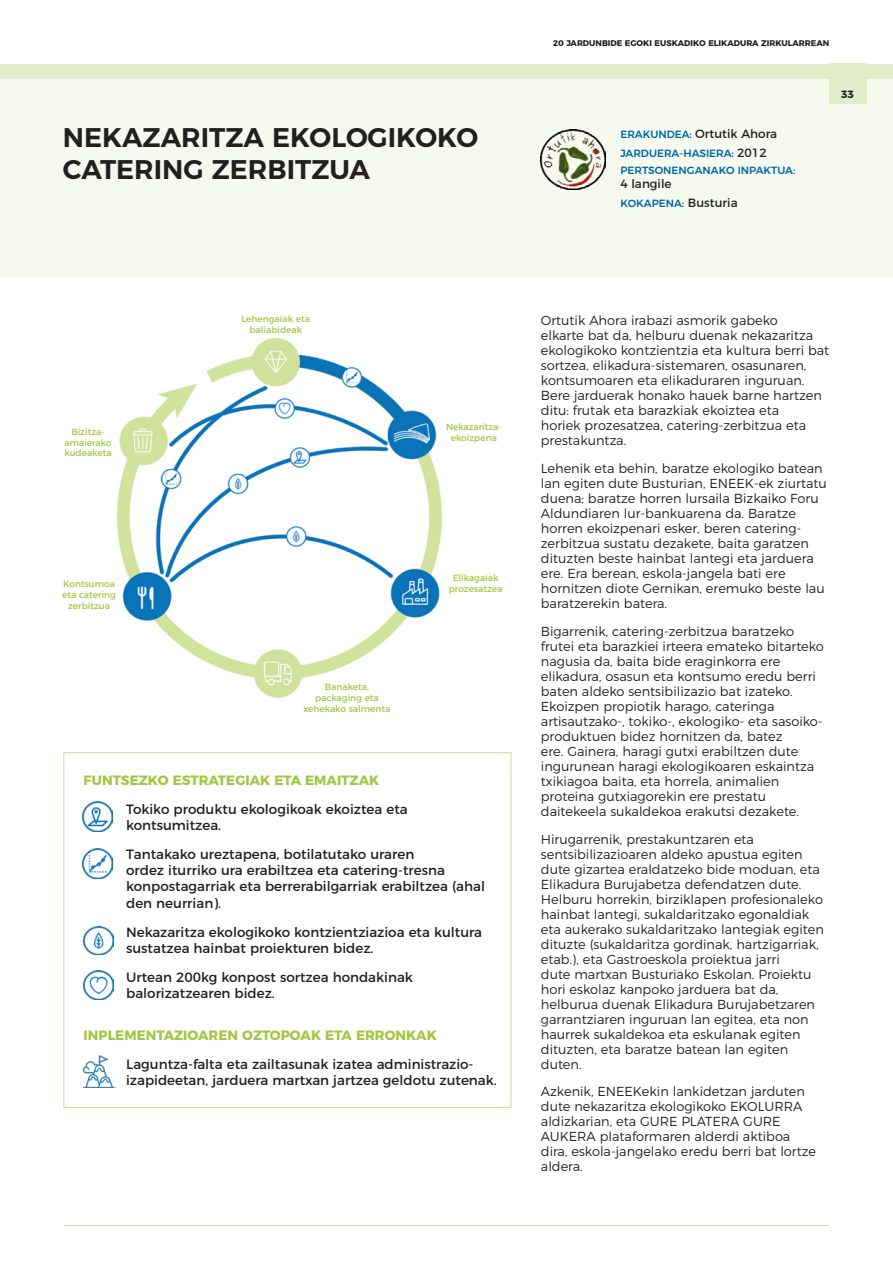
<style>
.page{position:relative;width:893px;height:1263px;background:#fff}
.page>*{position:absolute;margin:0;border:0;box-sizing:border-box;transform-origin:0 0}
.Titular{font:600 27px/31.5px "Montserrat";color:#231f20}
.Estrategia{font:13.5px/16.2px "Montserrat";color:#231f20}
.t1{font:700 13.5px "Montserrat";color:#a2c641}
.Texto_seguido{font:300 13.05px/15px "Montserrat";color:#231f20}
.Datos{font:12px "Montserrat";color:#231f20}
.Datos-2{font:500 10.5px "Montserrat";color:#0065a4}
.t2{font:700 10.5px "Montserrat";color:#231f20}
.Texto_grafico{font:9px/10.8px "Montserrat";color:#a2c641;text-align:center}
.t3{font:700 8.25px "Montserrat";color:#231f20}
.s1{font-weight:500;font-size:10.5px;color:#0065a4}
.s2{font-weight:400;font-size:12px;color:#231f20}
</style>
<div class="page">
<div style="left:0;top:79px;width:893px;height:198px;background:#f5f9ee"></div>
<div style="left:0;top:64px;width:893px;height:15px;background:#e2edc9"></div>
<div style="left:829px;top:64px;width:38px;height:40px;background:#e2edc9"></div>
<hr style="left:64px;top:1225px;width:765px;height:1px;background:#c9df98">
<div style="left:63px;top:752px;width:448px;height:356px;border:1px solid #c9df98"></div>
<img style="left:116px;top:337px;width:390px;height:361px">
<img style="left:82px;top:801px;width:30px;height:30px">
<img style="left:82px;top:848px;width:30px;height:30px">
<img style="left:83px;top:1055px;width:31px;height:32px">
<img style="left:541px;top:130px;width:64px;height:60px">
<img style="left:84px;top:926px;width:30px;height:29px">
<img style="left:84px;top:971px;width:30px;height:28px">
<p class="Titular" style="left:63px;top:120px;width:417px">NEKAZARITZA EKOLOGIKOKO<br>CATERING ZERBITZUA</p>
<p class="t3" style="left:553px;top:37px;width:278px">20 JARDUNBIDE EGOKI EUSKADIKO ELIKADURA ZIRKULARREAN</p>
<p class="Datos" style="left:620px;top:124px;width:158px"><span class="s1">ERAKUNDEA:</span> Ortutik Ahora</p>
<p class="Datos-2" style="left:620px;top:145px;width:148px">JARDUERA-HASIERA: <span class="s2">2012</span></p>
<p class="Datos-2" style="left:620px;top:161px;width:177px">PERTSONENGANAKO INPAKTUA:</p>
<p class="Datos" style="left:620px;top:174px;width:53px">4 langile</p>
<p class="Datos-2" style="left:620px;top:194px;width:119px">KOKAPENA: <span class="s2">Busturia</span></p>
<p class="t2" style="left:841px;top:86px;width:14px">33</p>
<p class="Texto_grafico" style="left:64px;top:425px;width:49px">Bizitza&shy;amaierako kudeaketa</p>
<p class="Texto_grafico" style="left:62px;top:578px;width:55px">Kontsumoa eta catering zerbitzua</p>
<p class="Texto_grafico" style="left:241px;top:313px;width:70px">Lehengaiak eta baliabideak</p>
<p class="Texto_grafico" style="left:303px;top:681px;width:88px">Banaketa, packaging eta xehekako salmenta</p>
<p class="Texto_grafico" style="left:446px;top:421px;width:57px">Nekazaritza&shy;ekoizpena</p>
<p class="Texto_grafico" style="left:449px;top:572px;width:55px">Elikagaiak prozesatzea</p>
<p class="t1" style="left:84px;top:769px;width:297px">FUNTSEZKO ESTRATEGIAK ETA EMAITZAK</p>
<p class="Estrategia" style="left:126px;top:800px;width:283px">Tokiko produktu ekologikoak ekoiztea eta kontsumitzea.</p>
<p class="Estrategia" style="left:126px;top:845px;width:360px">Tantakako ureztapena, botilatutako uraren<br>ordez iturriko ura erabiltzea eta catering-tresna konpostagarriak eta berrerabilgarriak erabiltzea (ahal den neurrian).</p>
<p class="Estrategia" style="left:126px;top:922px;width:357px">Nekazaritza ekologikoko kontzientziazioa eta kultura sustatzea hainbat proiekturen bidez.</p>
<p class="Estrategia" style="left:126px;top:968px;width:288px">Urtean 200kg konpost sortzea hondakinak balorizatzearen bidez.</p>
<p class="t1" style="left:84px;top:1024px;width:355px">INPLEMENTAZIOAREN OZTOPOAK ETA ERRONKAK</p>
<p class="Estrategia" style="left:126px;top:1054px;width:372px">Laguntza-falta eta zailtasunak izatea administrazio&shy;izapideetan, jarduera martxan jartzea geldotu zutenak.</p>
<p class="Texto_seguido" style="left:541px;top:312px;width:290px">Ortutik Ahora irabazi asmorik gabeko<br>elkarte bat da, helburu duenak nekazaritza ekologikoko kontzientzia eta kultura berri bat sortzea, elikadura-sistemaren, osasunaren, kontsumoaren eta elikaduraren inguruan.<br>Bere jarduerak honako hauek barne hartzen ditu: frutak eta barazkiak ekoiztea eta<br>horiek prozesatzea, catering-zerbitzua eta prestakuntza.</p>
<p class="Texto_seguido" style="left:541px;top:460px;width:287px">Lehenik eta behin, baratze ekologiko batean lan egiten dute Busturian, ENEEK-ek ziurtatu duena; baratze horren lursaila Bizkaiko Foru Aldundiaren lur-bankuarena da. Baratze horren ekoizpenari esker, beren catering&shy;zerbitzua sustatu dezakete, baita garatzen dituzten beste hainbat lantegi eta jarduera ere. Era berean, eskola-jangela bati ere hornitzen diote Gernikan, eremuko beste lau baratzerekin batera.</p>
<p class="Texto_seguido" style="left:541px;top:622px;width:285px">Bigarrenik, catering-zerbitzua baratzeko frutei eta barazkiei irteera emateko bitarteko nagusia da, baita bide eraginkorra ere elikadura, osasun eta kontsumo eredu berri baten aldeko sentsibilizazio bat izateko.<br>Ekoizpen propiotik harago, cateringa artisautzako-, tokiko-, ekologiko- eta sasoiko&shy;produktuen bidez hornitzen da, batez<br>ere. Gainera, haragi gutxi erabiltzen dute ingurunean haragi ekologikoaren eskaintza txikiagoa baita, eta horrela, animalien proteina gutxiagorekin ere prestatu daitekeela sukaldekoa erakutsi dezakete.</p>
<p class="Texto_seguido" style="left:541px;top:830px;width:284px">Hirugarrenik, prestakuntzaren eta sentsibilizazioaren aldeko apustua egiten dute gizartea eraldatzeko bide moduan, eta Elikadura Burujabetza defendatzen dute.<br>Helburu horrekin, birziklapen profesionaleko hainbat lantegi, sukaldaritzako egonaldiak eta aukerako sukaldaritzako lantegiak egiten dituzte (sukaldaritza gordinak, hartzigarriak, etab.), eta Gastroeskola proiektua jarri<br>dute martxan Busturiako Eskolan. Proiektu hori eskolaz kanpoko jarduera bat da, helburua duenak Elikadura Burujabetzaren garrantziaren inguruan lan egitea, eta non haurrek sukaldekoa eta eskulanak egiten dituzten, eta baratze batean lan egiten duten.</p>
<p class="Texto_seguido" style="left:541px;top:1083px;width:277px">Azkenik, ENEEKekin lankidetzan jarduten dute nekazaritza ekologikoko EKOLURRA aldizkarian, eta GURE PLATERA GURE AUKERA plataformaren alderdi aktiboa dira, eskola-jangelako eredu berri bat lortze aldera.</p>
</div>
